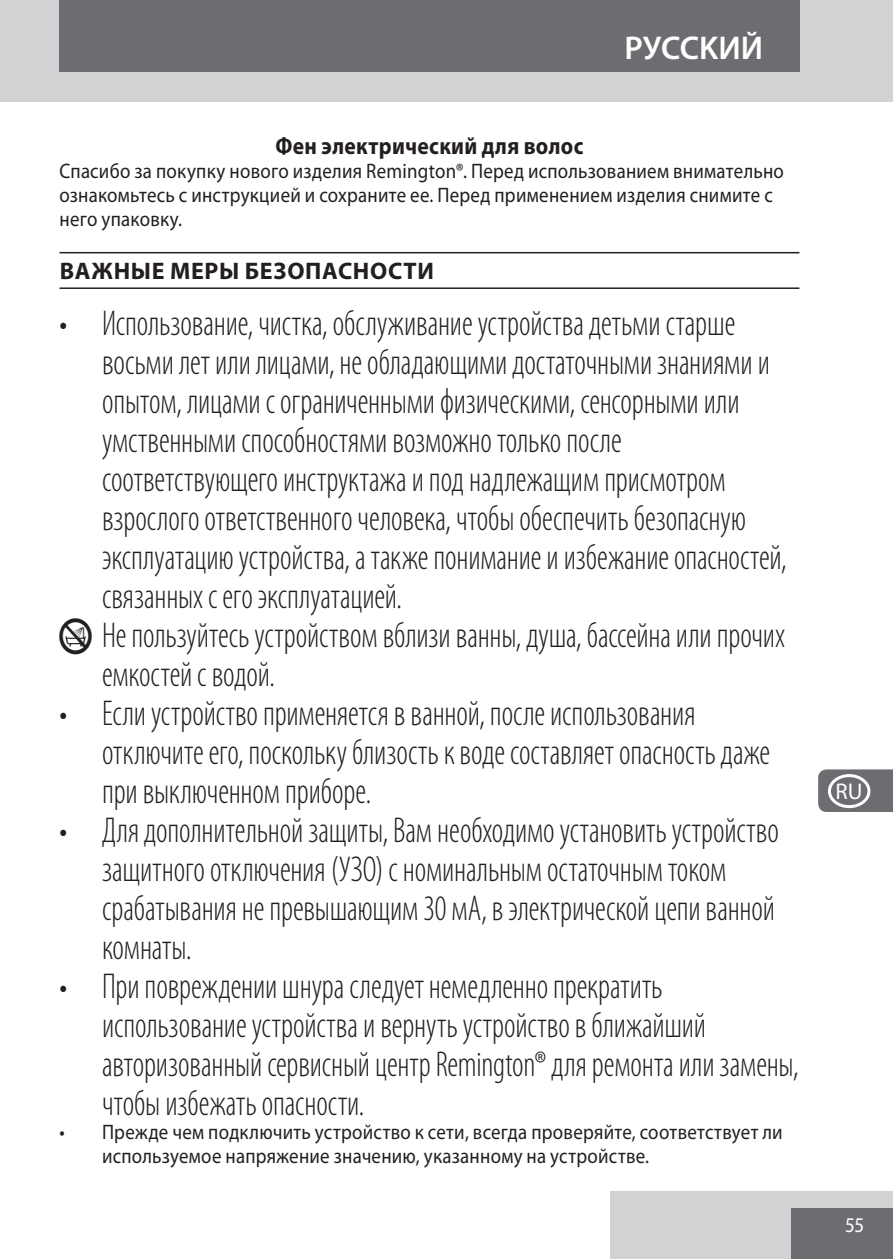
<style>
.page{position:relative;width:893px;height:1259px;background:#fff}
.page>*{position:absolute;margin:0;border:0;box-sizing:border-box;transform-origin:0 0}
.Mandatory_warnings{font:300 condensed 36px/39px "Myriad Pro";letter-spacing:-.005em;color:#231f20;scale:.9 1}
.t1{font:600 33px "Myriad Pro";color:#fff}
.default{font:700 24px "Myriad Pro";letter-spacing:.015em;color:#231f20;scale:.9 1}
.heading{font:700 24px "Myriad Pro";letter-spacing:.03em;color:#231f20}
.t2{font:22.8px "Myriad Pro";color:#fff}
.default-2{font:21px/24px "Myriad Pro";letter-spacing:.015em;color:#231f20;scale:.9 1}
.t3{font:21px "Myriad Pro";color:#fff;scale:.9 1}
.s1{font-family:"Myriad IS Otext";font-weight:400;font-stretch:normal}
</style>
<div class="page">
<div style="left:611px;top:1191px;width:282px;height:68px;background:#d1d2d4"></div>
<div style="left:791px;top:1208px;width:102px;height:51px;background:#6c6d70"></div>
<div style="left:0;top:0;width:893px;height:102px;background:#d1d2d4"></div>
<div style="left:59px;top:0;width:740px;height:72px;background:#6c6d70"></div>
<hr style="left:60px;top:252px;width:739px;height:1px;background:#231f20">
<hr style="left:60px;top:287px;width:739px;height:2px;background:#231f20">
<svg style="left:818px;top:769px;width:75px;height:43px;background:#757679"></svg>
<div style="left:828px;top:136px;width:42px;height:34px;border:3px solid #fff;border-radius:50%"></div>
<div style="left:828px;top:179px;width:42px;height:34px;border:3px solid #fff;border-radius:50%"></div>
<div style="left:828px;top:221px;width:42px;height:34px;border:3px solid #fff;border-radius:50%"></div>
<div style="left:828px;top:264px;width:42px;height:34px;border:3px solid #fff;border-radius:50%"></div>
<div style="left:828px;top:306px;width:42px;height:34px;border:3px solid #fff;border-radius:50%"></div>
<div style="left:828px;top:349px;width:42px;height:34px;border:3px solid #fff;border-radius:50%"></div>
<div style="left:828px;top:391px;width:42px;height:34px;border:3px solid #fff;border-radius:50%"></div>
<div style="left:828px;top:434px;width:42px;height:34px;border:3px solid #fff;border-radius:50%"></div>
<div style="left:828px;top:476px;width:42px;height:34px;border:3px solid #fff;border-radius:50%"></div>
<div style="left:828px;top:519px;width:42px;height:34px;border:3px solid #fff;border-radius:50%"></div>
<div style="left:828px;top:561px;width:42px;height:34px;border:3px solid #fff;border-radius:50%"></div>
<div style="left:828px;top:604px;width:42px;height:34px;border:3px solid #fff;border-radius:50%"></div>
<div style="left:828px;top:646px;width:42px;height:34px;border:3px solid #fff;border-radius:50%"></div>
<div style="left:828px;top:689px;width:42px;height:34px;border:3px solid #fff;border-radius:50%"></div>
<div style="left:828px;top:731px;width:42px;height:34px;border:3px solid #fff;border-radius:50%"></div>
<div style="left:828px;top:774px;width:42px;height:34px;border:3px solid #fff;border-radius:50%"></div>
<div style="left:828px;top:816px;width:42px;height:34px;border:3px solid #fff;border-radius:50%"></div>
<div style="left:828px;top:859px;width:42px;height:34px;border:3px solid #fff;border-radius:50%"></div>
<div style="left:828px;top:901px;width:42px;height:34px;border:3px solid #fff;border-radius:50%"></div>
<div style="left:828px;top:944px;width:42px;height:34px;border:3px solid #fff;border-radius:50%"></div>
<div style="left:828px;top:986px;width:42px;height:34px;border:3px solid #fff;border-radius:50%"></div>
<div style="left:828px;top:1029px;width:42px;height:34px;border:3px solid #fff;border-radius:50%"></div>
<div style="left:828px;top:1071px;width:42px;height:35px;border:3px solid #fff;border-radius:50%"></div>
<div style="left:828px;top:1114px;width:42px;height:34px;border:3px solid #fff;border-radius:50%"></div>
<p class="t1" style="left:624px;top:27px;width:140px">PУCCKИЙ</p>
<p class="default" style="left:275px;top:130px;width:344px">Фен электрический для волос</p>
<p class="default-2" style="left:60px;top:159px;width:806px">Спасибо за покупку нового изделия Remington®. Перед использованием внимательно ознакомьтесь с инструкцией и сохраните ее. Перед применением изделия снимите с него упаковку.</p>
<p class="heading" style="left:60px;top:255px;width:376px">ВАЖНЫЕ МЕРЫ БЕЗОПАСНОСТИ</p>
<p class="Mandatory_warnings" style="left:102px;top:304px;width:762px;text-indent:-43px">• Использование, чистка, обслуживание устройства детьми старше восьми лет или лицами, не обладающими достаточными знаниями и опытом, лицами с ограниченными физическими, сенсорными или умственными способностями возможно только после соответствующего инструктажа и под надлежащим присмотром взрослого ответственного человека, чтобы обеспечить безопасную эксплуатацию устройства, а также понимание и избежание опасностей, связанных с его эксплуатацией.</p>
<p class="Mandatory_warnings" style="left:102px;top:616px;width:760px;text-indent:-43px"><span class="s1">B</span> Не пользуйтесь устройством вблизи ванны, душа, бассейна или прочих емкостей с водой.</p>
<p class="Mandatory_warnings" style="left:102px;top:694px;width:744px;text-indent:-43px">• Если устройство применяется в ванной, после использования отключите его, поскольку близость к воде составляет опасность даже при выключенном приборе.</p>
<p class="Mandatory_warnings" style="left:102px;top:811px;width:754px;text-indent:-43px">• Для дополнительной защиты, Вам необходимо установить устройство защитного отключения (УЗО) с номинальным остаточным током срабатывания не превышающим 30 мА, в электрической цепи ванной комнаты.</p>
<p class="Mandatory_warnings" style="left:102px;top:967px;width:775px;text-indent:-43px">• При повреждении шнура следует немедленно прекратить использование устройства и вернуть устройство в ближайший авторизованный сервисный центр Remington® для ремонта или замены, чтобы избежать опасности.</p>
<p class="default-2" style="left:102px;top:1120px;width:758px;text-indent:-43px">• Прежде чем подключить устройство к сети, всегда проверяйте, соответствует ли используемое напряжение значению, указанному на устройстве.</p>
<p class="t2" style="left:835px;top:777px;width:28px">RU</p>
<p class="t3" style="left:845px;top:1212px;width:23px">55</p>
</div>
